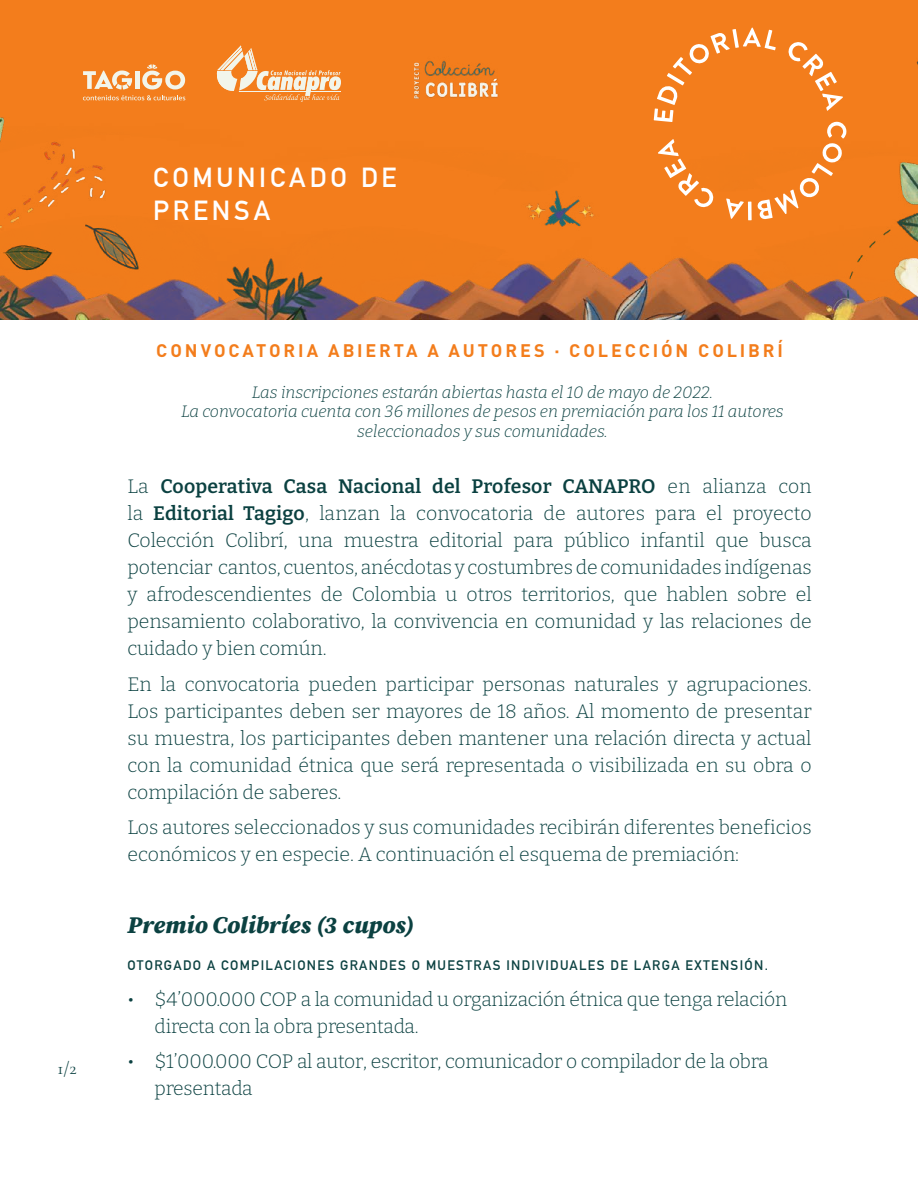
<style>
.page{position:relative;width:918px;height:1188px;background:#fff}
.page>*{position:absolute;margin:0;border:0;box-sizing:border-box;transform-origin:0 0}
.PARTE{font:700 27px/32.4px "DIN Alternate";letter-spacing:.14em;color:#fff}
.Subtitulo{font:italic 900 24px "Source Serif Pro";color:#0b4141}
.texto_anchito{font:300 19.5px/27px "Bitter";letter-spacing:-.01em;color:#0b4141}
.texto_corrido{font:300 19.5px/27px "Bitter";color:#0b4141;text-align:justify}
.SECCION{font:700 18px "DIN Pro";letter-spacing:.16em;color:#f37d1c}
.t1{font:18px "Cormorant Garamond";color:#0b4141}
.cita_dedicatoria{font:italic 300 16.5px/19.5px "Bitter";color:#0b4141;text-align:center}
.anotacion{font:700 13.5px "DIN Alternate";letter-spacing:.1em;color:#0b4141}
.s1{font-weight:600}
</style>
<div class="page">
<div style="left:0;top:0;width:918px;height:319px;background:#f37d1c"></div>
<img style="left:0;top:27px;width:918px;height:292px">
<svg style="left:654px;top:28px;width:193px;height:192px"></svg>
<svg style="left:215px;top:45px;width:126px;height:57px"></svg>
<svg style="left:83px;top:71px;width:49px;height:18px"></svg>
<hr style="left:135px;top:71px;width:4px;height:18px;background:#f2f5eb">
<svg style="left:142px;top:64px;width:43px;height:25px"></svg>
<svg style="left:83px;top:95px;width:102px;height:5px"></svg>
<img style="left:396px;top:52px;width:118px;height:61px">
<img style="left:504px;top:184px;width:117px;height:46px">
<p class="t1" style="left:57px;top:1057px;width:21px">1/2</p>
<p class="PARTE" style="left:153px;top:160px;width:245px">COMUNICADO DE<br>PRENSA</p>
<p class="SECCION" style="left:156px;top:338px;width:628px">CONVOCATORIA ABIERTA A AUTORES · COLECCIÓN COLIBRÍ</p>
<p class="cita_dedicatoria" style="left:181px;top:382px;width:604px">Las inscripciones estarán abiertas hasta el 10 de mayo de 2022.<br>La convocatoria cuenta con 36 millones de pesos en premiación para los 11 autores seleccionados y sus comunidades.</p>
<p class="texto_anchito" style="left:128px;top:473px;width:686px;text-align:justify">La <span class="s1">Cooperativa Casa Nacional del Profesor CANAPRO</span> en alianza con la <span class="s1">Editorial Tagigo</span>, lanzan la convocatoria de autores para el proyecto Colección Colibrí, una muestra editorial para público infantil que busca potenciar cantos, cuentos, anécdotas y costumbres de comunidades indígenas y afrodescendientes de Colombia u otros territorios, que hablen sobre el pensamiento colaborativo, la convivencia en comunidad y las relaciones de cuidado y bien común.</p>
<p class="texto_corrido" style="left:128px;top:670px;width:686px">En la convocatoria pueden participar personas naturales y agrupaciones.<br>Los participantes deben ser mayores de 18 años. Al momento de presentar su muestra, los participantes deben mantener una relación directa y actual con la comunidad étnica que será representada o visibilizada en su obra o compilación de saberes.</p>
<p class="texto_corrido" style="left:128px;top:814px;width:686px">Los autores seleccionados y sus comunidades recibirán diferentes beneficios económicos y en especie. A continuación el esquema de premiación:</p>
<p class="Subtitulo" style="left:128px;top:911px;width:288px">Premio Colibríes (3 cupos)</p>
<p class="anotacion" style="left:128px;top:955px;width:642px">OTORGADO A COMPILACIONES GRANDES O MUESTRAS INDIVIDUALES DE LARGA EXTENSIÓN.</p>
<p class="texto_anchito" style="left:155px;top:985px;width:634px;text-indent:-27px">• $4’000.000 COP a la comunidad u organización étnica que tenga relación directa con la obra presentada.</p>
<p class="texto_anchito" style="left:155px;top:1047px;width:616px;text-indent:-27px">• $1’000.000 COP al autor, escritor, comunicador o compilador de la obra presentada</p>
</div>
